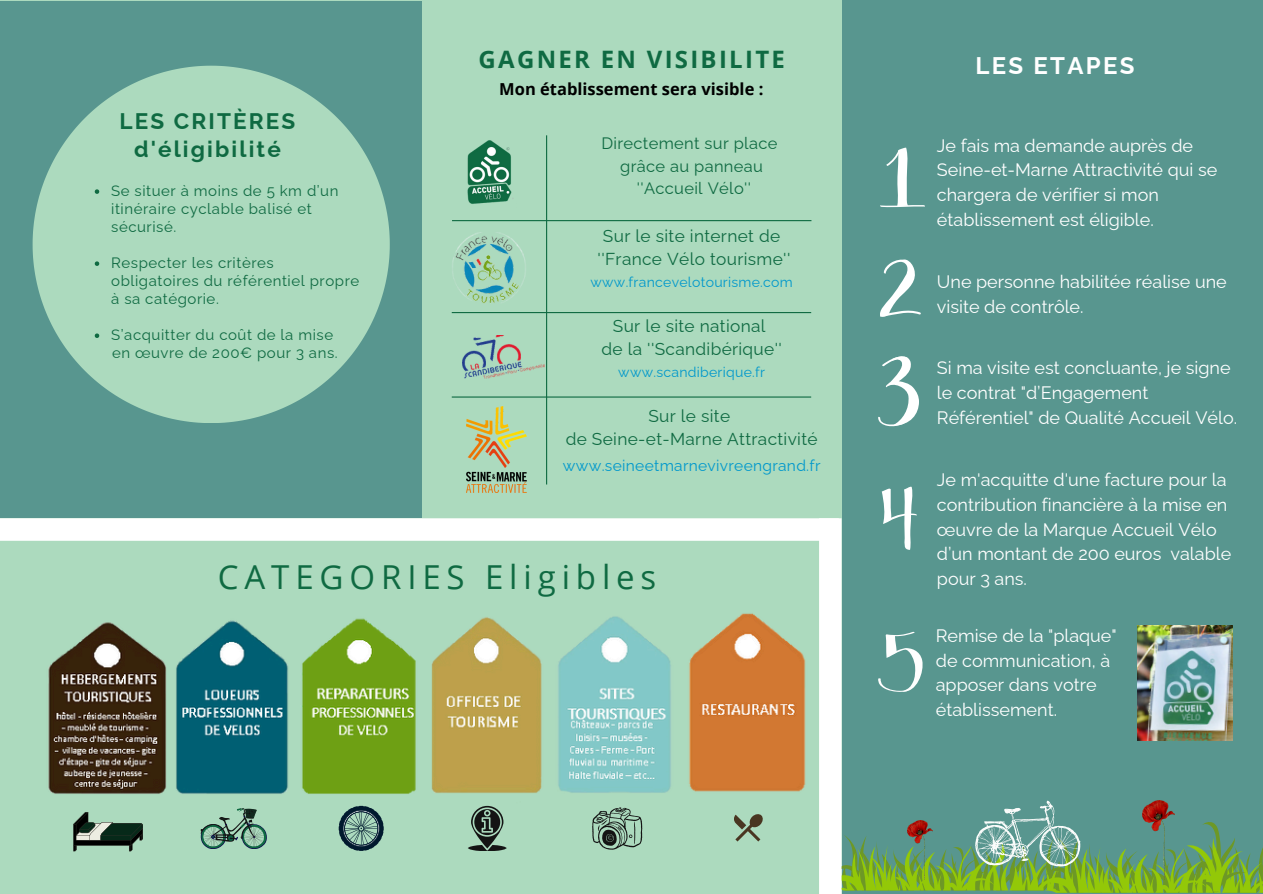
<style>
.page{position:relative;width:1263px;height:894px;background:#fff}
.page>*{position:absolute;margin:0;border:0;box-sizing:border-box;transform-origin:0 0}
.t1{font:33px "Open Sans";letter-spacing:.18em;color:#0f6a42}
.t2{font:700 24px "Open Sans";letter-spacing:.095em;color:#0f6a42}
.t3{font:700 24px "Raleway";letter-spacing:.095em;color:#fff}
.t4{font:700 22.5px/28.2px "Raleway";letter-spacing:.095em;color:#0f6a42;text-align:center}
.t5{font:18px/24.8px "Raleway";color:#fff}
.t6{font:17.25px/23.7px "Raleway";letter-spacing:.02em;color:#0f6a42;text-align:center}
.t7{font:16.5px/22.5px "Raleway";letter-spacing:.02em;color:#0f6a42;text-align:center}
.t8{font:700 16.5px "Open Sans";color:#000}
.t9{font:15.6px "Raleway";letter-spacing:.02em;color:#0098cc}
.t10{font:15px/18px "Raleway";letter-spacing:.035em;color:#0f6a42}
.t11{font:14.1px "Raleway";letter-spacing:.02em;color:#0098cc}
</style>
<div class="page">
<div style="left:0;top:0;width:1263px;height:893px;background:#acdabe"></div>
<div style="left:0;top:1px;width:421px;height:516px;background:#58968f"></div>
<div style="left:842px;top:0;width:421px;height:893px;background:#58968f"></div>
<svg style="left:880px;top:147px;width:45px;height:60px"></svg>
<svg style="left:880px;top:259px;width:40px;height:58px"></svg>
<svg style="left:878px;top:356px;width:41px;height:70px"></svg>
<svg style="left:882px;top:486px;width:35px;height:63px"></svg>
<svg style="left:33px;top:66px;width:356px;height:356px;fill:#acdabe"></svg>
<img style="left:467px;top:140px;width:47px;height:64px">
<img style="left:462px;top:335px;width:82px;height:43px">
<svg style="left:878px;top:631px;width:45px;height:60px"></svg>
<hr style="left:546px;top:135px;width:1px;height:349px;background:#0f6a42">
<hr style="left:452px;top:220px;width:359px;height:1px;background:#0f6a42">
<hr style="left:452px;top:396px;width:359px;height:1px;background:#0f6a42">
<hr style="left:452px;top:312px;width:359px;height:1px;background:#0f6a42">
<img style="left:1137px;top:625px;width:96px;height:115px">
<svg style="left:841px;top:800px;width:422px;height:93px"></svg>
<div style="left:0;top:518px;width:839px;height:22px;background:#fff"></div>
<div style="left:819px;top:518px;width:22px;height:375px;background:#fff"></div>
<img style="left:48px;top:613px;width:758px;height:239px">
<img style="left:452px;top:232px;width:74px;height:71px">
<img style="left:467px;top:406px;width:59px;height:86px">
<svg style="left:95px;top:189px;width:4px;height:5px"></svg>
<svg style="left:95px;top:261px;width:4px;height:5px"></svg>
<svg style="left:95px;top:333px;width:4px;height:5px"></svg>
<p class="t2" style="left:478px;top:43px;width:308px">GAGNER EN VISIBILITE</p>
<p class="t4" style="left:119px;top:106px;width:177px">LES CRITÈRES d'éligibilité</p>
<h4 class="t10" style="left:111px;top:182px;width:229px">Se situer à moins de 5 km d’un itinéraire cyclable balisé et sécurisé.</h4>
<p class="t10" style="left:111px;top:254px;width:250px">Respecter les critères obligatoires du référentiel propre à sa catégorie.</p>
<h5 class="t10" style="left:111px;top:326px;width:223px">S’acquitter du coût de la mise</h5>
<p class="t10" style="left:112px;top:344px;width:227px">en œuvre de 200€ pour 3 ans.</p>
<p class="t8" style="left:499px;top:77px;width:266px">Mon établissement sera visible :</p>
<p class="t7" style="left:601px;top:132px;width:178px">Directement sur place grâce au panneau ''Accueil Vélo''</p>
<p class="t6" style="left:603px;top:224px;width:179px">Sur le site internet de</p>
<p class="t6" style="left:598px;top:247px;width:194px">''France Vélo tourisme''</p>
<p class="t11" style="left:591px;top:273px;width:204px">www.francevelotourisme.com</p>
<p class="t6" style="left:601px;top:314px;width:182px">Sur le site national<br>de la ''Scandibérique''</p>
<p class="t11" style="left:618px;top:363px;width:148px">www.scandiberique.fr</p>
<p class="t6" style="left:648px;top:404px;width:83px">Sur le site</p>
<p class="t6" style="left:566px;top:427px;width:253px">de Seine-et-Marne Attractivité</p>
<p class="t9" style="left:563px;top:456px;width:259px">www.seineetmarnevivreengrand.fr</p>
<h2 class="t1" style="left:218px;top:554px;width:440px">CATEGORIES Eligibles</h2>
<p class="t3" style="left:975px;top:51px;width:160px">LES ETAPES</p>
<p class="t5" style="left:937px;top:133px;width:282px">Je fais ma demande auprès de<br>Seine-et-Marne Attractivité qui se chargera de vérifier si mon établissement est éligible.</p>
<p class="t5" style="left:937px;top:269px;width:291px">Une personne habilitée réalise une visite de contrôle.</p>
<p class="t5" style="left:937px;top:355px;width:302px">Si ma visite est concluante, je signe le contrat "d’Engagement<br>Référentiel" de Qualité Accueil Vélo.</p>
<p class="t5" style="left:937px;top:467px;width:296px">Je m'acquitte d'une facture pour la contribution financière à la mise en œuvre de la Marque Accueil Vélo d’un montant de 200 euros valable pour 3 ans.</p>
<p class="t5" style="left:936px;top:623px;width:182px">Remise de la "plaque" de communication, à apposer dans votre établissement.</p>
</div>
